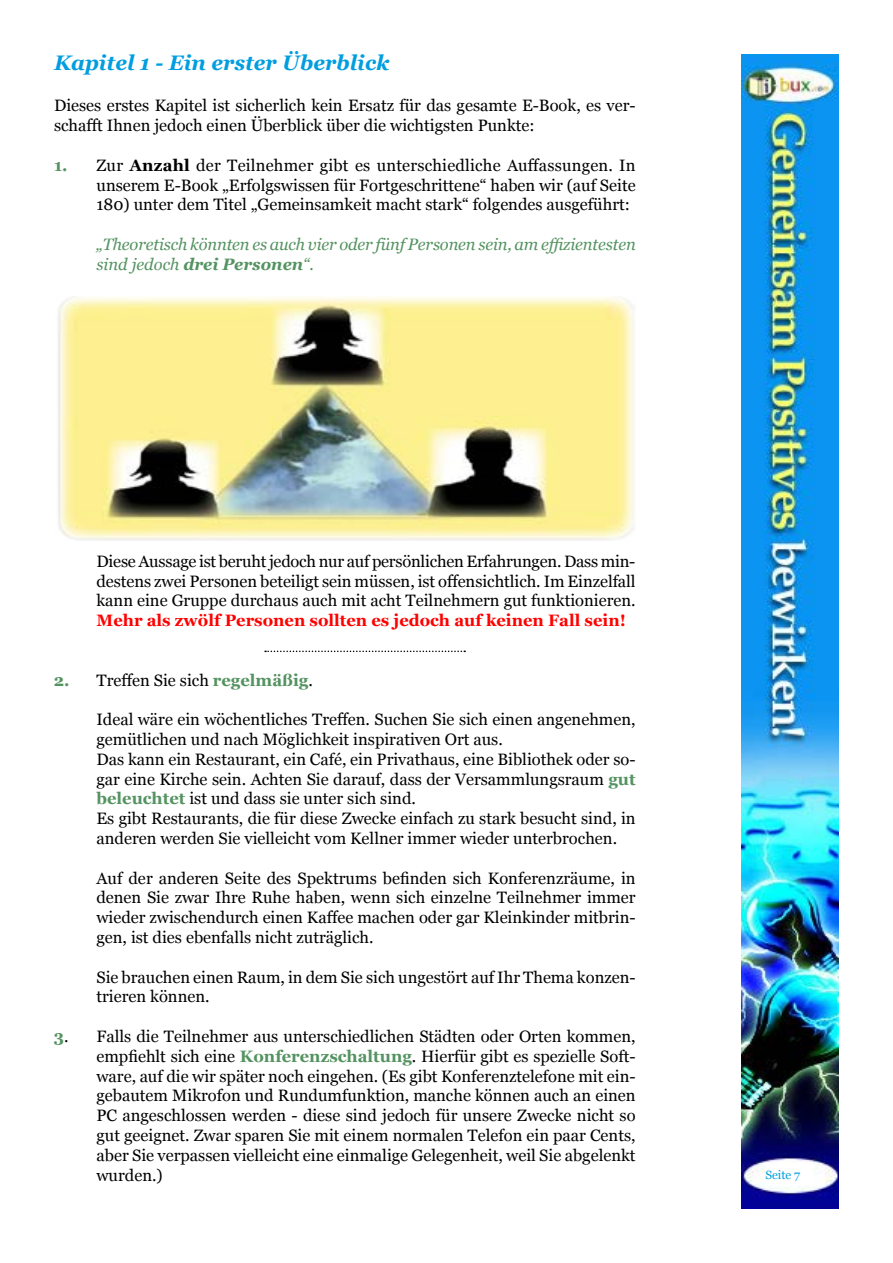
<style>
.page{position:relative;width:893px;height:1263px;background:#fff}
.page>*{position:absolute;margin:0;border:0;box-sizing:border-box;transform-origin:0 0}
.t1{font:italic 700 21px "Georgia";color:#009ee0}
.t2{font:16.5px/19.8px "Georgia";color:#000;text-align:justify}
.t3{font:italic 16.5px/19.8px "Georgia";letter-spacing:-.01em;color:#549361}
.t4{font:700 16.5px "Georgia";color:#f00}
.t5{font:12px "Georgia";color:#009ee0}
.s1{font-weight:700;color:#549361}
.s2{font-weight:700}
</style>
<div class="page">
<img style="left:741px;top:54px;width:98px;height:1155px">
<img style="left:58px;top:297px;width:577px;height:244px">
<svg style="left:265px;top:651px;width:200px;height:1px"></svg>
<p class="t1" style="left:54px;top:47px;width:337px">Kapitel 1 - Ein erster Überblick</p>
<p class="t2" style="left:54px;top:95px;width:583px">Dieses erstes Kapitel ist sicherlich kein Ersatz für das gesamte E-Book, es ver&shy;schafft Ihnen jedoch einen Überblick über die wichtigsten Punkte:</p>
<p class="t2" style="left:97px;top:154px;width:541px;text-indent:-43px"><span class="s1">1.</span> Zur <span class="s2">Anzahl</span> der Teilnehmer gibt es unterschiedliche Auffassungen. In unserem E-Book „Erfolgswissen für Fortgeschrittene“ haben wir (auf Seite 180) unter dem Titel „Gemeinsamkeit macht stark“ folgendes ausgeführt:</p>
<p class="t3" style="left:97px;top:234px;width:541px">„Theoretisch könnten es auch vier oder fünf Personen sein, am effizientesten sind jedoch <span class="s2">drei Personen</span>“.</p>
<p class="t2" style="left:96px;top:550px;width:541px">Diese Aussage ist beruht jedoch nur auf persönlichen Erfahrungen. Dass min&shy;destens zwei Personen beteiligt sein müssen, ist offensichtlich. Im Einzelfall kann eine Gruppe durchaus auch mit acht Teilnehmern gut funktionieren.</p>
<p class="t4" style="left:96px;top:608px;width:531px">Mehr als zwölf Personen sollten es jedoch auf keinen Fall sein!</p>
<p class="t2" style="left:54px;top:669px;width:260px"><span class="s1">2.</span> Treffen Sie sich <span class="s1">regelmäßig</span>.</p>
<p class="t2" style="left:96px;top:709px;width:541px;text-align:left">Ideal wäre ein wöchentliches Treffen. Suchen Sie sich einen angenehmen, gemütlichen und nach Möglichkeit inspirativen Ort aus.<br>Das kann ein Restaurant, ein Café, ein Privathaus, eine Bibliothek oder so&shy;gar eine Kirche sein. Achten Sie darauf, dass der Versammlungsraum <span class="s1">gut beleuchtet</span> ist und dass sie unter sich sind.<br>Es gibt Restaurants, die für diese Zwecke einfach zu stark besucht sind, in anderen werden Sie vielleicht vom Kellner immer wieder unterbrochen.</p>
<p class="t2" style="left:96px;top:867px;width:541px">Auf der anderen Seite des Spektrums befinden sich Konferenzräume, in denen Sie zwar Ihre Ruhe haben, wenn sich einzelne Teilnehmer immer wieder zwischendurch einen Kaffee machen oder gar Kleinkinder mitbrin&shy;gen, ist dies ebenfalls nicht zuträglich.</p>
<p class="t2" style="left:96px;top:966px;width:541px">Sie brauchen einen Raum, in dem Sie sich ungestört auf Ihr Thema konzen&shy;trieren können.</p>
<p class="t2" style="left:96px;top:1026px;width:541px;text-indent:-43px"><span class="s1">3</span>. Falls die Teilnehmer aus unterschiedlichen Städten oder Orten kommen, empfiehlt sich eine <span class="s1">Konferenzschaltung</span>. Hierfür gibt es spezielle Soft&shy;ware, auf die wir später noch eingehen. (Es gibt Konferenztelefone mit ein&shy;gebautem Mikrofon und Rundumfunktion, manche können auch an einen PC angeschlossen werden - diese sind jedoch für unsere Zwecke nicht so gut geeignet. Zwar sparen Sie mit einem normalen Telefon ein paar Cents, aber Sie verpassen vielleicht eine einmalige Gelegenheit, weil Sie abgelenkt wurden.)</p>
<p class="t5" style="left:765px;top:1165px;width:36px">Seite 7</p>
</div>
